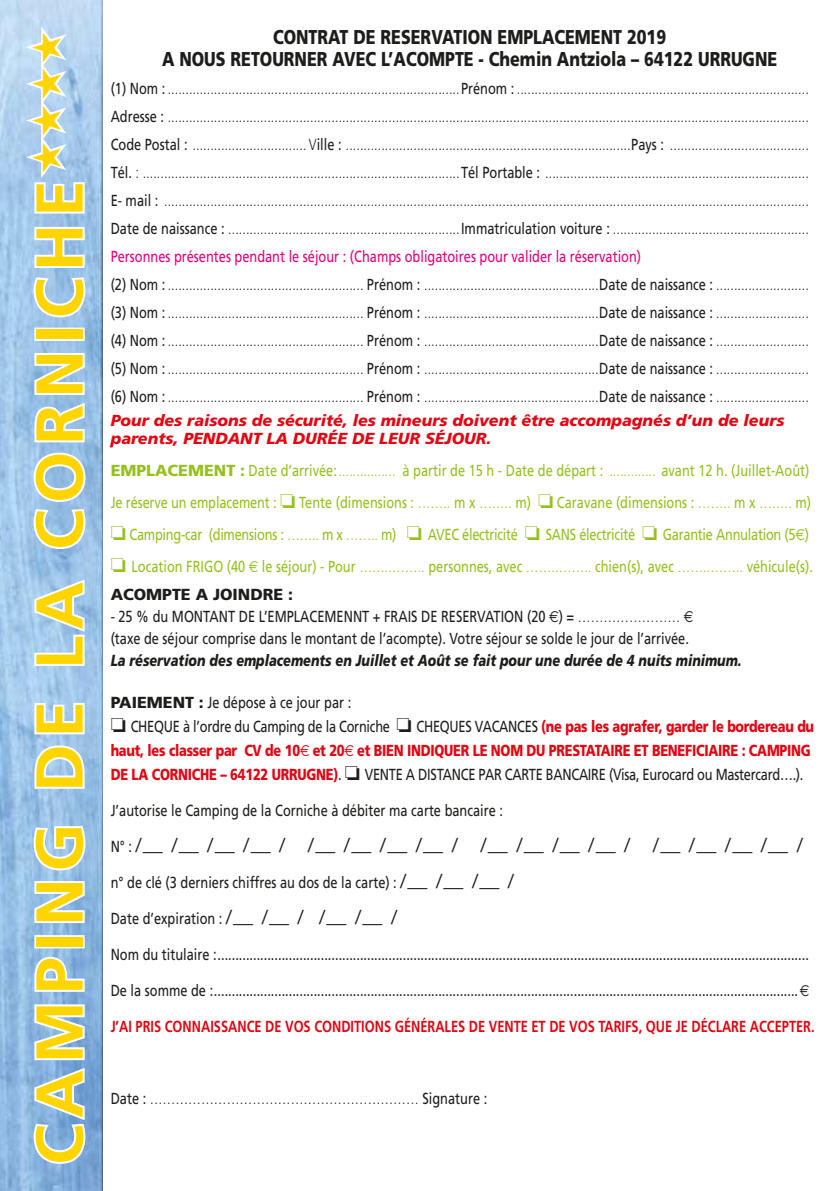
<style>
.page{position:relative;width:840px;height:1191px;background:#fff}
.page>*{position:absolute;margin:0;border:0;box-sizing:border-box;transform-origin:0 0}
.t1{font:700 66.2px "Frutiger";letter-spacing:.1em;color:#ffd500}
.t2{font:900 20px/22px "Frutiger";color:#1d1d1b;text-align:center;scale:.8 1}
.t3{font:300 20px "Frutiger";color:#1d1d1b}
.t4{font:300 16px/28px "Frutiger";color:#1d1d1b;scale:.8 1}
.t5{font:16px/22px "Frutiger";color:#1d1d1b;scale:.8 1}
.t6{font:16px/32px "Frutiger";color:#95c11f;scale:.8 1}
.t7{font:900 16px/24px "Frutiger";letter-spacing:-.02em;color:#e30613;scale:.8 1}
.t8{font:italic 900 16px/18px "Frutiger";color:#e30613}
.t9{font:700 16px "Frutiger";color:#e30613;scale:.8 1}
.t10{font:italic 900 16px "Frutiger";color:#1d1d1b;scale:.8 1}
.t11{font:900 16px "Frutiger";color:#1d1d1b}
.s1{font-weight:400}
.s2{font-weight:400;color:#e6007d}
.s3{font-weight:900}
.s4{font-weight:300}
.s5{font-family:"Euro Sans"}
.s6{color:#1d1d1b}
.s7{font-weight:400;color:#1d1d1b}
.s8{font-family:"Euro Sans";font-weight:400}
.s9{font-weight:400;font-size:16px}
.s10{font-weight:300;font-size:20px}
</style>
<div class="page">
<img style="left:0;top:0;width:102px;height:1191px">
<svg style="left:32px;top:1002px;width:56px;height:163px"></svg>
<svg style="left:32px;top:955px;width:55px;height:38px"></svg>
<div style="left:34px;top:935px;width:51px;height:13px;border:4px solid #fff"></div>
<svg style="left:32px;top:879px;width:55px;height:46px"></svg>
<svg style="left:32px;top:824px;width:55px;height:48px"></svg>
<svg style="left:32px;top:743px;width:55px;height:47px"></svg>
<svg style="left:32px;top:701px;width:55px;height:35px"></svg>
<svg style="left:32px;top:576px;width:56px;height:92px"></svg>
<svg style="left:32px;top:450px;width:55px;height:101px"></svg>
<svg style="left:32px;top:351px;width:56px;height:93px"></svg>
<div style="left:34px;top:328px;width:51px;height:13px;border:4px solid #fff"></div>
<svg style="left:32px;top:225px;width:55px;height:94px"></svg>
<svg style="left:27px;top:20px;width:60px;height:196px"></svg>
<h1 class="t1" style="left:21px;top:1165px;width:1135px;rotate:-90deg">CAMPING DE LA CORNICHE★★★★</h1>
<p class="t2" style="left:162px;top:26px;width:770px">CONTRAT DE RESERVATION EMPLACEMENT 2019<br>A NOUS RETOURNER AVEC L’ACOMPTE - Chemin Antziola – 64122 URRUGNE</p>
<p class="t4" style="left:111px;top:74px;width:873px"><span class="s1">(1) Nom :</span> ..................................................................................<span class="s1">Prénom :</span> ..................................................................................<br><span class="s1">Adresse :</span> ....................................................................................................................................................................................<br><span class="s1">Code Postal :</span> ................................ V<span class="s1">ille :</span> ................................................................................<span class="s1">Pays :</span> .......................................<br><span class="s1">Tél.</span> : .........................................................................................<span class="s1">Tél Portable :</span> ..........................................................................<br><span class="s1">E- mail :</span> .....................................................................................................................................................................................<br><span class="s1">Date de naissance :</span> .................................................................<span class="s1">Immatriculation voiture :</span> .......................................................<br><span class="s2">Personnes présentes pendant le séjour : (Champs obligatoires pour valider la réservation)<br></span><span class="s1">(2) Nom :</span> ....................................................... <span class="s1">Prénom :</span> .................................................<span class="s1">Date de naissance :</span> .......................... <span class="s1">(3) Nom :</span> ....................................................... <span class="s1">Prénom :</span> .................................................<span class="s1">Date de naissance :</span> .......................... <span class="s1">(4) Nom :</span> ....................................................... <span class="s1">Prénom :</span> .................................................<span class="s1">Date de naissance :</span> .......................... <span class="s1">(5) Nom :</span> ....................................................... <span class="s1">Prénom :</span> .................................................<span class="s1">Date de naissance :</span> .......................... <span class="s1">(6) Nom :</span> ....................................................... <span class="s1">Prénom :</span> .................................................<span class="s1">Date de naissance :</span> ..........................</p>
<p class="t8" style="left:111px;top:411px;width:675px">Pour des raisons de sécurité, les mineurs doivent être accompagnés d’un de leurs parents, PENDANT LA DURÉE DE LEUR SÉJOUR.</p>
<p class="t6" style="left:111px;top:454px;width:878px"><span class="s3">EMPLACEMENT :</span> Date d’arrivée:<span class="s4">................</span> à partir de 15 h - Date de départ : <span class="s4">.............</span> avant 12 h. (Juillet-Août)<br>Je réserve un emplacement : ❏ Tente (dimensions : <span class="s4">……..</span> m x <span class="s4">……..</span> m) ❏ Caravane (dimensions : <span class="s4">……..</span> m x <span class="s4">……..</span> m) ❏ Camping-car (dimensions : <span class="s4">……..</span> m x <span class="s4">……..</span> m) ❏ AVEC électricité ❏ SANS électricité ❏ Garantie Annulation (5<span class="s5">E</span>) ❏ Location FRIGO (40 <span class="s5">E</span> le séjour) - Pour <span class="s4">……..……..</span> personnes, avec <span class="s4">……..……..</span> chien(s), avec <span class="s4">……..……..</span> véhicule(s).</p>
<p class="t11" style="left:111px;top:585px;width:184px">ACOMPTE A JOINDRE :</p>
<p class="t5" style="left:111px;top:605px;width:729px">- 25 % du MONTANT DE L’EMPLACEMENNT + FRAIS DE RESERVATION (20 <span class="s5">E</span>) = <span class="s4">……………………</span> <span class="s5">E </span>(taxe de séjour comprise dans le montant de l’acompte). Votre séjour se solde le jour de l’arrivée.</p>
<p class="t10" style="left:111px;top:651px;width:790px">La réservation des emplacements en Juillet et Août se fait pour une durée de 4 nuits minimum.</p>
<p class="t7" style="left:111px;top:690px;width:880px"><span class="s6">PAIEMENT :</span> <span class="s7">Je dépose à ce jour par :<br></span><span class="s6">❏</span> <span class="s7">CHEQUE à l’ordre du Camping de la Corniche</span> <span class="s6">❏</span> <span class="s7">CHEQUES VACANCES</span> (ne pas les agrafer, garder le bordereau du haut, les classer par CV de 10<span class="s8">E</span> et 20<span class="s8">E</span> et BIEN INDIQUER LE NOM DU PRESTATAIRE ET BENEFICIAIRE : CAMPING DE LA CORNICHE – 64122 URRUGNE)<span class="s7">.</span> <span class="s6">❏</span> <span class="s7">VENTE A DISTANCE PAR CARTE BANCAIRE (Visa, Eurocard ou Mastercard….).</span></p>
<p class="t5" style="left:111px;top:799px;width:491px">J’autorise le Camping de la Corniche à débiter ma carte bancaire :</p>
<p class="t3" style="left:111px;top:834px;width:693px"><span class="s9">N° :</span> /— /— /— /— / /— /— /— /— / /— /— /— /— / /— /— /— /— /</p>
<p class="t5" style="left:111px;top:871px;width:505px">n° de clé (3 derniers chiffres au dos de la carte) : <span class="s10">/— /— /— /</span></p>
<p class="t5" style="left:111px;top:907px;width:359px">Date d’expiration : <span class="s10">/— /— / /— /— /</span></p>
<p class="t5" style="left:111px;top:943px;width:873px">Nom du titulaire :......................................................................................................................................................................</p>
<p class="t5" style="left:111px;top:979px;width:874px">De la somme de :....................................................................................................................................................................<span class="s5">E</span></p>
<p class="t9" style="left:111px;top:1017px;width:880px">J’AI PRIS CONNAISSANCE DE VOS CONDITIONS GÉNÉRALES DE VENTE ET DE VOS TARIFS, QUE JE DÉCLARE ACCEPTER.</p>
<p class="t4" style="left:111px;top:1084px;width:472px"><span class="s1">Date :</span> ……………………………………………………… <span class="s1">Signature :</span></p>
</div>
